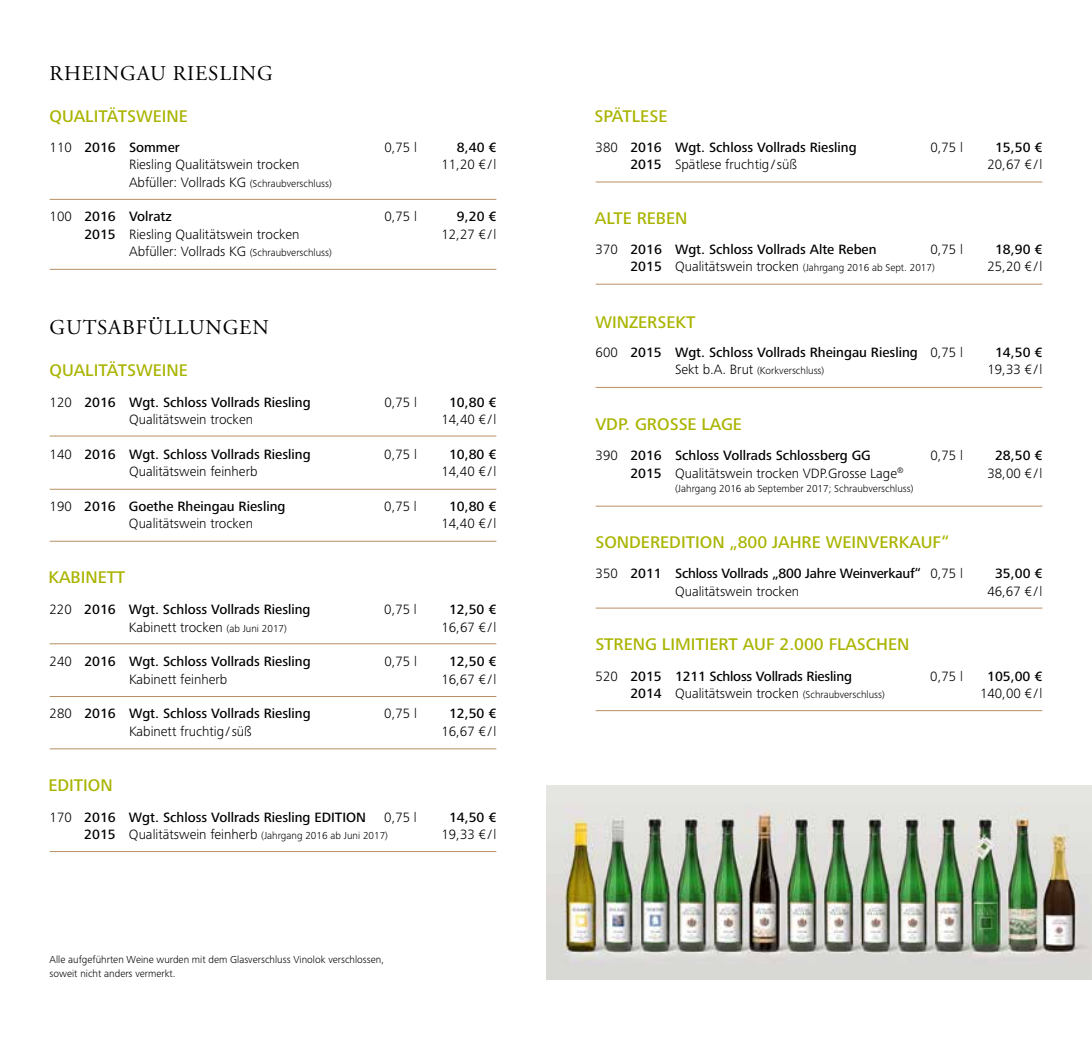
<style>
.page{position:relative;width:1092px;height:1042px;background:#fff}
.page>*{position:absolute;margin:0;border:0;box-sizing:border-box;transform-origin:0 0}
.t1{font:21px "Adobe Garamond Pro";letter-spacing:.04em;color:#000}
.t2{font:500 17.5px "Frutiger Next Pro";color:#a9b400}
.t3{font:500 14px "Frutiger Next Pro";color:#000}
.t4{font:300 14px "Frutiger Next Pro";color:#000}
.t5{font:300 10.5px/14px "Frutiger Next Pro";color:#000}
.s1{font-weight:300}
.s2{font-size:10.5px}
.s3{font-weight:500}
.s4{font-weight:500;font-size:14px}
.s5{font-size:14px}
</style>
<div class="page">
<hr style="left:595px;top:284px;width:447px;height:1px;background:#b88f64">
<hr style="left:595px;top:387px;width:447px;height:1px;background:#b88f64">
<hr style="left:595px;top:506px;width:447px;height:1px;background:#b88f64">
<hr style="left:595px;top:608px;width:447px;height:1px;background:#b88f64">
<hr style="left:595px;top:710px;width:447px;height:1px;background:#b88f64">
<hr style="left:595px;top:182px;width:447px;height:1px;background:#b88f64">
<hr style="left:50px;top:199px;width:446px;height:1px;background:#b88f64">
<hr style="left:50px;top:269px;width:446px;height:1px;background:#b88f64">
<hr style="left:50px;top:436px;width:446px;height:1px;background:#b88f64">
<hr style="left:50px;top:489px;width:446px;height:1px;background:#b88f64">
<hr style="left:50px;top:541px;width:446px;height:1px;background:#b88f64">
<hr style="left:50px;top:643px;width:446px;height:1px;background:#b88f64">
<hr style="left:50px;top:696px;width:446px;height:1px;background:#b88f64">
<hr style="left:50px;top:748px;width:446px;height:1px;background:#b88f64">
<hr style="left:50px;top:851px;width:446px;height:1px;background:#b88f64">
<img style="left:546px;top:785px;width:545px;height:194px">
<p class="t1" style="left:50px;top:60px;width:224px">RHEINGAU RIESLING</p>
<p class="t2" style="left:50px;top:106px;width:140px">QUALITÄTSWEINE</p>
<p class="t3" style="left:50px;top:139px;width:132px"><span class="s1">110</span> 2016 Sommer</p>
<p class="t4" style="left:384px;top:139px;width:34px">0,75 l</p>
<p class="t3" style="left:457px;top:139px;width:41px">8,40 €</p>
<p class="t4" style="left:129px;top:157px;width:172px">Riesling Qualitätswein trocken</p>
<p class="t4" style="left:441px;top:157px;width:56px">11,20 €/l</p>
<p class="t4" style="left:129px;top:174px;width:204px">Abfüller: Vollrads KG <span class="s2">(Schraubverschluss)</span></p>
<p class="t3" style="left:50px;top:209px;width:124px"><span class="s1">100</span> 2016 Volratz</p>
<p class="t4" style="left:384px;top:209px;width:34px">0,75 l</p>
<p class="t3" style="left:457px;top:209px;width:41px">9,20 €</p>
<p class="t4" style="left:84px;top:226px;width:217px"><span class="s3">2015</span> Riesling Qualitätswein trocken</p>
<p class="t4" style="left:441px;top:226px;width:56px">12,27 €/l</p>
<p class="t4" style="left:129px;top:243px;width:204px">Abfüller: Vollrads KG <span class="s2">(Schraubverschluss)</span></p>
<p class="t1" style="left:50px;top:315px;width:221px">GUTSABFÜLLUNGEN</p>
<p class="t2" style="left:50px;top:360px;width:140px">QUALITÄTSWEINE</p>
<p class="t3" style="left:50px;top:394px;width:262px"><span class="s1">120</span> 2016 Wgt. Schloss Vollrads Riesling</p>
<p class="t4" style="left:384px;top:394px;width:34px">0,75 l</p>
<p class="t3" style="left:449px;top:394px;width:49px">10,80 €</p>
<p class="t4" style="left:129px;top:411px;width:125px">Qualitätswein trocken</p>
<p class="t4" style="left:441px;top:411px;width:56px">14,40 €/l</p>
<p class="t3" style="left:50px;top:446px;width:262px"><span class="s1">140</span> 2016 Wgt. Schloss Vollrads Riesling</p>
<p class="t4" style="left:384px;top:446px;width:34px">0,75 l</p>
<p class="t3" style="left:449px;top:446px;width:49px">10,80 €</p>
<p class="t4" style="left:129px;top:463px;width:130px">Qualitätswein feinherb</p>
<p class="t4" style="left:441px;top:463px;width:56px">14,40 €/l</p>
<p class="t3" style="left:50px;top:498px;width:237px"><span class="s1">190</span> 2016 Goethe Rheingau Riesling</p>
<p class="t4" style="left:384px;top:498px;width:34px">0,75 l</p>
<p class="t3" style="left:449px;top:498px;width:49px">10,80 €</p>
<p class="t4" style="left:129px;top:515px;width:125px">Qualitätswein trocken</p>
<p class="t4" style="left:441px;top:515px;width:56px">14,40 €/l</p>
<p class="t2" style="left:48px;top:567px;width:78px">KABINETT</p>
<p class="t3" style="left:50px;top:601px;width:262px"><span class="s1">220</span> 2016 Wgt. Schloss Vollrads Riesling</p>
<p class="t4" style="left:384px;top:601px;width:34px">0,75 l</p>
<p class="t3" style="left:449px;top:601px;width:49px">12,50 €</p>
<p class="t4" style="left:129px;top:619px;width:159px">Kabinett trocken <span class="s2">(ab Juni 2017)</span></p>
<p class="t4" style="left:441px;top:619px;width:56px">16,67 €/l</p>
<p class="t3" style="left:50px;top:653px;width:262px"><span class="s1">240</span> 2016 Wgt. Schloss Vollrads Riesling</p>
<p class="t4" style="left:384px;top:653px;width:34px">0,75 l</p>
<p class="t3" style="left:449px;top:653px;width:49px">12,50 €</p>
<p class="t4" style="left:129px;top:671px;width:100px">Kabinett feinherb</p>
<p class="t4" style="left:441px;top:671px;width:56px">16,67 €/l</p>
<p class="t3" style="left:50px;top:706px;width:262px"><span class="s1">280</span> 2016 Wgt. Schloss Vollrads Riesling</p>
<p class="t4" style="left:384px;top:706px;width:34px">0,75 l</p>
<p class="t3" style="left:449px;top:706px;width:49px">12,50 €</p>
<p class="t4" style="left:129px;top:723px;width:124px">Kabinett fruchtig/süß</p>
<p class="t4" style="left:441px;top:723px;width:56px">16,67 €/l</p>
<p class="t2" style="left:48px;top:775px;width:66px">EDITION</p>
<p class="t3" style="left:50px;top:809px;width:318px"><span class="s1">170</span> 2016 Wgt. Schloss Vollrads Riesling EDITION</p>
<p class="t4" style="left:384px;top:809px;width:34px">0,75 l</p>
<p class="t3" style="left:449px;top:809px;width:49px">14,50 €</p>
<p class="t5" style="left:84px;top:828px;width:305px"><span class="s4">2015</span> <span class="s5">Qualitätswein feinherb</span> (Jahrgang 2016 ab Juni 2017)</p>
<p class="t4" style="left:441px;top:826px;width:56px">19,33 €/l</p>
<p class="t5" style="left:50px;top:953px;width:336px">Alle aufgeführten Weine wurden mit dem Glasverschluss Vinolok verschlossen, soweit nicht anders vermerkt.</p>
<p class="t2" style="left:594px;top:106px;width:74px">SPÄTLESE</p>
<p class="t3" style="left:595px;top:139px;width:262px"><span class="s1">380</span> 2016 Wgt. Schloss Vollrads Riesling</p>
<p class="t4" style="left:930px;top:139px;width:34px">0,75 l</p>
<p class="t3" style="left:995px;top:139px;width:49px">15,50 €</p>
<p class="t4" style="left:630px;top:157px;width:168px"><span class="s3">2015</span> Spätlese fruchtig/süß</p>
<p class="t4" style="left:987px;top:157px;width:56px">20,67 €/l</p>
<p class="t2" style="left:594px;top:208px;width:94px">ALTE REBEN</p>
<p class="t3" style="left:595px;top:241px;width:282px"><span class="s1">370</span> 2016 Wgt. Schloss Vollrads Alte Reben</p>
<p class="t4" style="left:930px;top:241px;width:34px">0,75 l</p>
<p class="t3" style="left:995px;top:241px;width:49px">18,90 €</p>
<p class="t5" style="left:630px;top:261px;width:306px"><span class="s4">2015</span> <span class="s5">Qualitätswein trocken</span> (Jahrgang 2016 ab Sept. 2017)</p>
<p class="t4" style="left:987px;top:259px;width:56px">25,20 €/l</p>
<p class="t2" style="left:595px;top:312px;width:102px">WINZERSEKT</p>
<p class="t3" style="left:595px;top:344px;width:369px"><span class="s1">600</span> 2015 Wgt. Schloss Vollrads Rheingau Riesling <span class="s1">0,75 l</span></p>
<p class="t3" style="left:995px;top:344px;width:49px">14,50 €</p>
<p class="t5" style="left:675px;top:364px;width:151px"><span class="s5">Sekt b.A. Brut</span> (Korkverschluss)</p>
<p class="t4" style="left:987px;top:362px;width:56px">19,33 €/l</p>
<p class="t2" style="left:595px;top:414px;width:148px">VDP. GROSSE LAGE</p>
<p class="t3" style="left:595px;top:447px;width:277px"><span class="s1">390</span> 2016 Schloss Vollrads Schlossberg GG</p>
<p class="t4" style="left:930px;top:447px;width:34px">0,75 l</p>
<p class="t3" style="left:995px;top:447px;width:49px">28,50 €</p>
<p class="t4" style="left:630px;top:465px;width:275px"><span class="s3">2015</span> Qualitätswein trocken VDP.Grosse Lage<sup>®</sup></p>
<p class="t4" style="left:987px;top:465px;width:56px">38,00 €/l</p>
<p class="t5" style="left:675px;top:482px;width:240px">(Jahrgang 2016 ab September 2017; Schraubverschluss)</p>
<p class="t2" style="left:595px;top:532px;width:355px">SONDEREDITION „800 JAHRE WEINVERKAUF“</p>
<p class="t3" style="left:595px;top:565px;width:369px"><span class="s1">350</span> 2011 Schloss Vollrads „800 Jahre Weinverkauf“ <span class="s1">0,75 l</span></p>
<p class="t3" style="left:995px;top:565px;width:49px">35,00 €</p>
<p class="t4" style="left:675px;top:583px;width:125px">Qualitätswein trocken</p>
<p class="t4" style="left:987px;top:583px;width:56px">46,67 €/l</p>
<p class="t2" style="left:595px;top:634px;width:315px">STRENG LIMITIERT AUF 2.000 FLASCHEN</p>
<p class="t3" style="left:595px;top:668px;width:258px"><span class="s1">520</span> 2015 1211 Schloss Vollrads Riesling</p>
<p class="t4" style="left:930px;top:668px;width:34px">0,75 l</p>
<p class="t3" style="left:987px;top:668px;width:57px">105,00 €</p>
<p class="t4" style="left:630px;top:685px;width:256px"><span class="s3">2014</span> Qualitätswein trocken <span class="s2">(Schraubverschluss)</span></p>
<p class="t4" style="left:979px;top:685px;width:64px">140,00 €/l</p>
</div>
